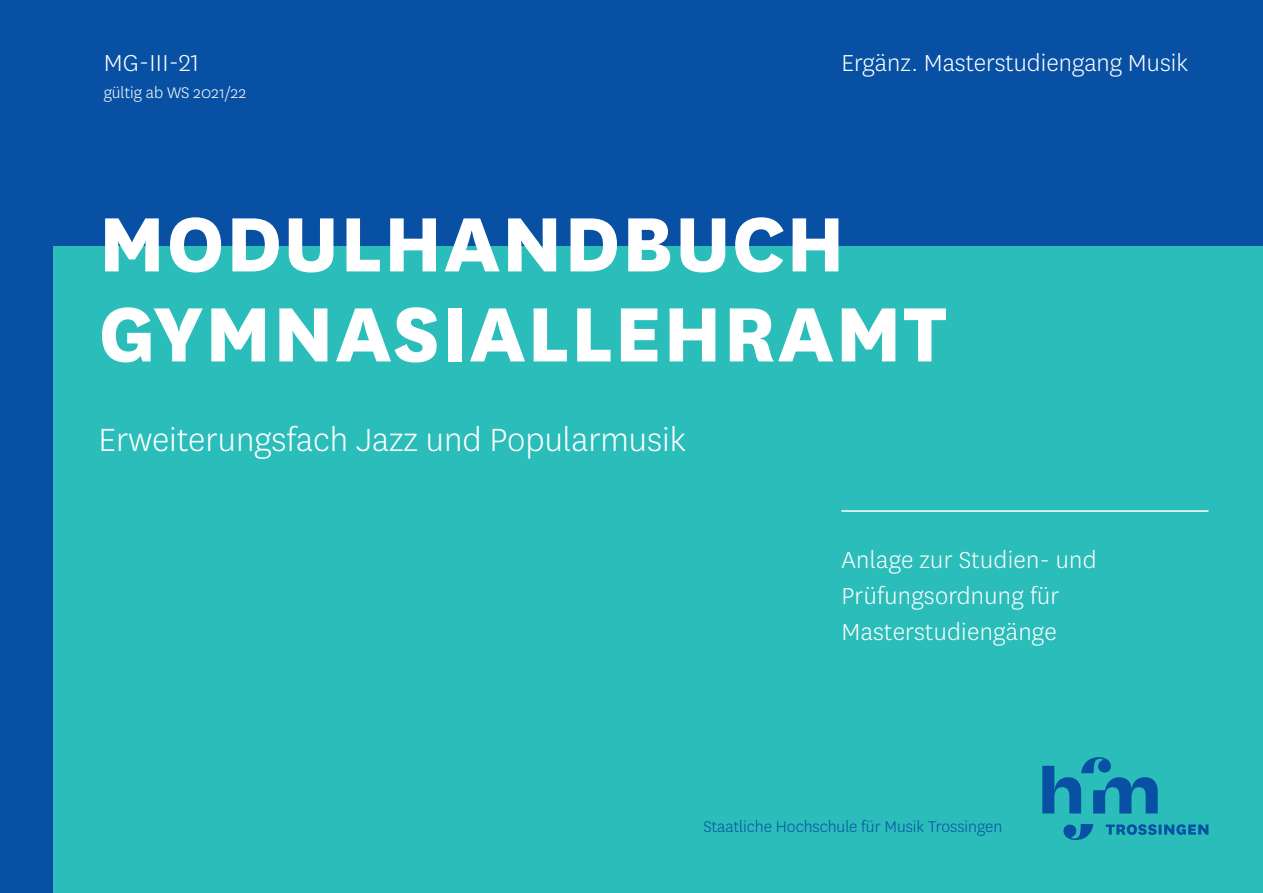
<style>
.page{position:relative;width:1263px;height:893px;background:#0850a3}
.page>*{position:absolute;margin:0;border:0;box-sizing:border-box;transform-origin:0 0}
.t1{font:800 90px/90px "National";letter-spacing:.01em;color:#fff}
.t2{font:300 37.5px "National";color:#fff}
.t3{font:300 27px/36px "National";letter-spacing:.01em;color:#fff}
.t4{font:300 18px "National";color:#0850a3}
.t5{font:300 18px "National";color:#fff}
</style>
<div class="page">
<div style="left:53px;top:247px;width:1210px;height:646px;background:#2abdba"></div>
<hr style="left:841px;top:510px;width:367px;height:2px;background:#fff">
<svg style="left:1042px;top:757px;width:166px;height:83px"></svg>
<p class="t3" style="left:104px;top:44px;width:97px">MG-III-21</p>
<p class="t3" style="left:841px;top:44px;width:348px">Ergänz. Masterstudiengang Musik</p>
<p class="t5" style="left:104px;top:82px;width:144px">gültig ab WS 2021/22</p>
<h1 class="t1" style="left:98px;top:192px;width:850px">MODULHANDBUCH<br>GYMNASIALLEHRAMT</h1>
<h2 class="t2" style="left:98px;top:417px;width:589px">Erweiterungsfach Jazz und Popularmusik</h2>
<p class="t3" style="left:841px;top:541px;width:257px">Anlage zur Studien- und<br>Prüfungsordnung für<br>Masterstudiengänge</p>
<p class="t4" style="left:703px;top:815px;width:300px">Staatliche Hochschule für Musik Trossingen</p>
</div>
